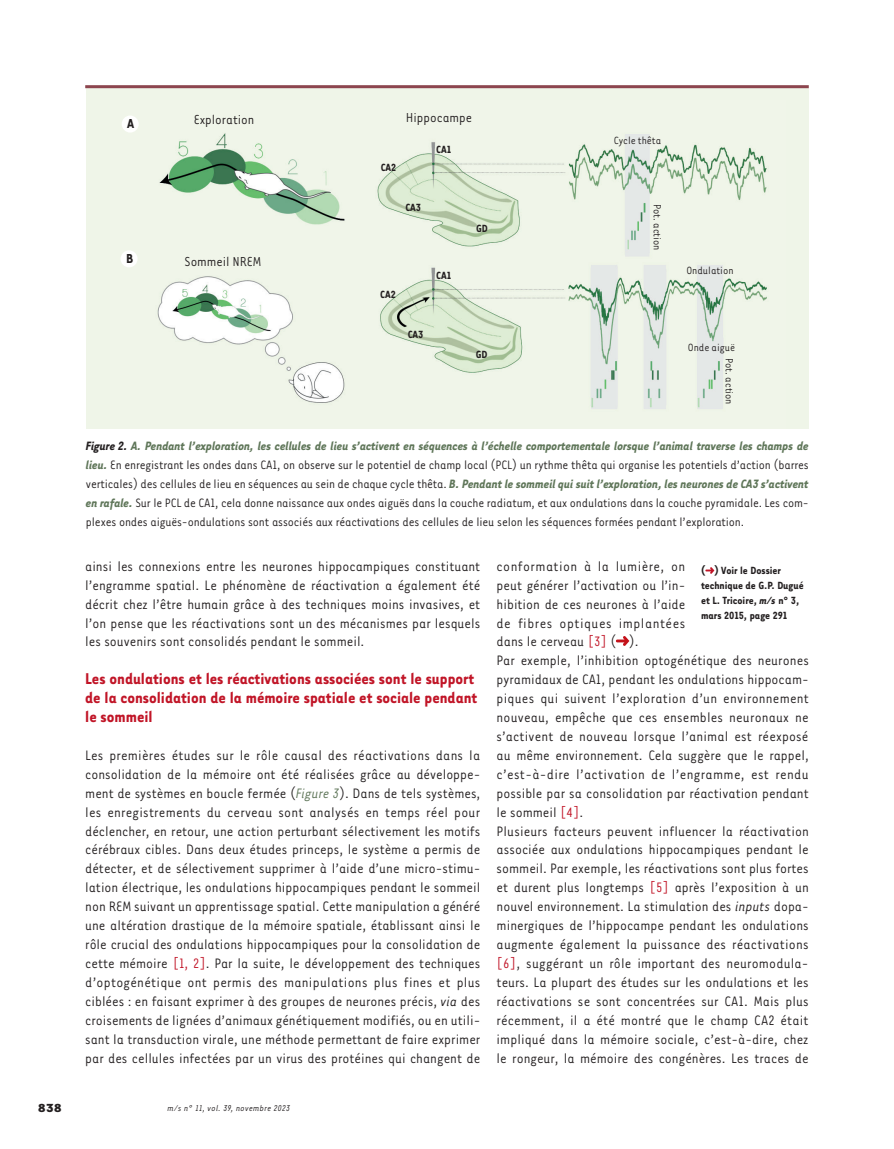
<style>
.page{position:relative;width:894px;height:1149px;background:#fff}
.page>*{position:absolute;margin:0;border:0;box-sizing:border-box;transform-origin:0 0}
.t1{font:700 18px/18.9px "Tarzana Nar OT";color:#c11527}
.t2{font:15.75px/18.9px "Tarzana Nar OT";color:#231f20;text-align:justify}
.t3{font:15px "Tarzana Nar OT";color:#231f20}
.t4{font:700 15px "Tarzana Nar OT";color:#231f20}
.t5{font:13.95px/18.9px "Tarzana Nar OT";letter-spacing:-.01em;color:#231f20;text-align:justify}
.t6{font:700 13.5px "Tarzana Wide OT";color:#231f20}
.t7{font:700 12px/15px "Tarzana Nar OT";color:#231f20}
.t8{font:12px "Tarzana Nar OT";color:#231f20}
.t9{font:italic 9.75px "Tarzana Nar OT";letter-spacing:.025em;color:#231f20}
.s1{font-weight:700;font-style:italic}
.s2{font-weight:700;font-style:italic;color:#5f7659}
.s3{font-style:italic}
.s4{color:#c11527}
.s5{font-style:italic;color:#5f7659}
</style>
<div class="page">
<svg style="left:616px;top:636px;width:13px;height:9px"></svg>
<div style="left:86px;top:85px;width:722px;height:343px;background:#eff5e8"></div>
<img style="left:122px;top:126px;width:645px;height:283px">
<div style="left:122px;top:115px;width:17px;height:17px;background:#fff;border-radius:50%"></div>
<div style="left:120px;top:250px;width:17px;height:17px;background:#fff;border-radius:50%"></div>
<hr style="left:85px;top:85px;width:723px;height:3px;background:#8d454f">
<svg style="left:705px;top:567px;width:9px;height:6px"></svg>
<p class="t4" style="left:127px;top:114px;width:9px">A</p>
<p class="t4" style="left:126px;top:249px;width:9px">B</p>
<p class="t3" style="left:194px;top:111px;width:62px">Exploration</p>
<p class="t3" style="left:405px;top:109px;width:68px">Hippocampe</p>
<p class="t3" style="left:184px;top:252px;width:78px">Sommeil NREM</p>
<p class="t7" style="left:380px;top:159px;width:17px">CA2</p>
<p class="t7" style="left:405px;top:199px;width:17px">CA3</p>
<p class="t7" style="left:436px;top:141px;width:16px">CA1</p>
<p class="t7" style="left:380px;top:286px;width:17px">CA2</p>
<p class="t7" style="left:407px;top:326px;width:17px">CA3</p>
<p class="t7" style="left:436px;top:268px;width:16px">CA1</p>
<p class="t7" style="left:476px;top:220px;width:13px">GD</p>
<p class="t7" style="left:475px;top:346px;width:13px">GD</p>
<p class="t8" style="left:613px;top:133px;width:49px">Cycle thêta</p>
<p class="t8" style="left:664px;top:204px;width:48px;rotate:90deg">Pot. action</p>
<p class="t8" style="left:686px;top:263px;width:49px">Ondulation</p>
<p class="t8" style="left:687px;top:340px;width:49px">Onde aiguë</p>
<p class="t8" style="left:736px;top:358px;width:48px;rotate:90deg">Pot. action</p>
<p class="t5" style="left:86px;top:436px;width:724px"><span class="s1">Figure 2.</span> <span class="s2">A. Pendant l’exploration, les cellules de lieu s’activent en séquences à l’échelle comportementale lorsque l’animal traverse les champs de lieu.</span> En enregistrant les ondes dans CA1, on observe sur le potentiel de champ local (PCL) un rythme thêta qui organise les potentiels d’action (barres verticales) des cellules de lieu en séquences au sein de chaque cycle thêta. <span class="s2">B. Pendant le sommeil qui suit l’exploration, les neurones de CA3 s’activent en rafale.</span> Sur le PCL de CA1, cela donne naissance aux ondes aiguës dans la couche radiatum, et aux ondulations dans la couche pyramidale. Les com&shy;plexes ondes aiguës-ondulations sont associés aux réactivations des cellules de lieu selon les séquences formées pendant l’exploration.</p>
<p class="t7" style="left:700px;top:562px;width:104px">( ) Voir le Dossier technique de G.P. Dugué et L. Tricoire, <span class="s3">m/s</span> n° 3, mars 2015, page 291</p>
<p class="t2" style="left:496px;top:556px;width:314px;text-align:left">conformation à la lumière, on<br>peut générer l’activation ou l’in-<br>hibition de ces neurones à l’aide<br>de fibres optiques implantées<br>dans le cerveau <span class="s4">[3]</span> ( ).<br>Par exemple, l’inhibition optogénétique des neurones pyramidaux de CA1, pendant les ondulations hippocam&shy;piques qui suivent l’exploration d’un environnement nouveau, empêche que ces ensembles neuronaux ne s’activent de nouveau lorsque l’animal est réexposé au même environnement. Cela suggère que le rappel, c’est-à-dire l’activation de l’engramme, est rendu possible par sa consolidation par réactivation pendant le sommeil <span class="s4">[4]</span>.<br>Plusieurs facteurs peuvent influencer la réactivation associée aux ondulations hippocampiques pendant le sommeil. Par exemple, les réactivations sont plus fortes et durent plus longtemps <span class="s4">[5]</span> après l’exposition à un nouvel environnement. La stimulation des <span class="s3">inputs</span> dopa&shy;minergiques de l’hippocampe pendant les ondulations augmente également la puissance des réactivations <span class="s4">[6]</span>, suggérant un rôle important des neuromodula&shy;teurs. La plupart des études sur les ondulations et les réactivations se sont concentrées sur CA1. Mais plus récemment, il a été montré que le champ CA2 était impliqué dans la mémoire sociale, c’est-à-dire, chez le rongeur, la mémoire des congénères. Les traces de</p>
<p class="t2" style="left:85px;top:556px;width:396px">ainsi les connexions entre les neurones hippocampiques constituant l’engramme spatial. Le phénomène de réactivation a également été décrit chez l’être humain grâce à des techniques moins invasives, et l’on pense que les réactivations sont un des mécanismes par lesquels les souvenirs sont consolidés pendant le sommeil.</p>
<p class="t1" style="left:85px;top:668px;width:393px">Les ondulations et les réactivations associées sont le support de la consolidation de la mémoire spatiale et sociale pendant le sommeil</p>
<p class="t2" style="left:85px;top:745px;width:396px">Les premières études sur le rôle causal des réactivations dans la consolidation de la mémoire ont été réalisées grâce au développe&shy;ment de systèmes en boucle fermée (<span class="s5">Figure 3</span>). Dans de tels systèmes, les enregistrements du cerveau sont analysés en temps réel pour déclencher, en retour, une action perturbant sélectivement les motifs cérébraux cibles. Dans deux études princeps, le système a permis de détecter, et de sélectivement supprimer à l’aide d’une micro-stimu&shy;lation électrique, les ondulations hippocampiques pendant le sommeil non REM suivant un apprentissage spatial. Cette manipulation a généré une altération drastique de la mémoire spatiale, établissant ainsi le rôle crucial des ondulations hippocampiques pour la consolidation de cette mémoire <span class="s4">[1, 2]</span>. Par la suite, le développement des techniques d’optogénétique ont permis des manipulations plus fines et plus ciblées : en faisant exprimer à des groupes de neurones précis, <span class="s3">via</span> des croisements de lignées d’animaux génétiquement modifiés, ou en utili&shy;sant la transduction virale, une méthode permettant de faire exprimer par des cellules infectées par un virus des protéines qui changent de</p>
<p class="t6" style="left:38px;top:1098px;width:26px">838</p>
<p class="t9" style="left:167px;top:1102px;width:124px">m/s n° 11, vol. 39, novembre 2023</p>
</div>
